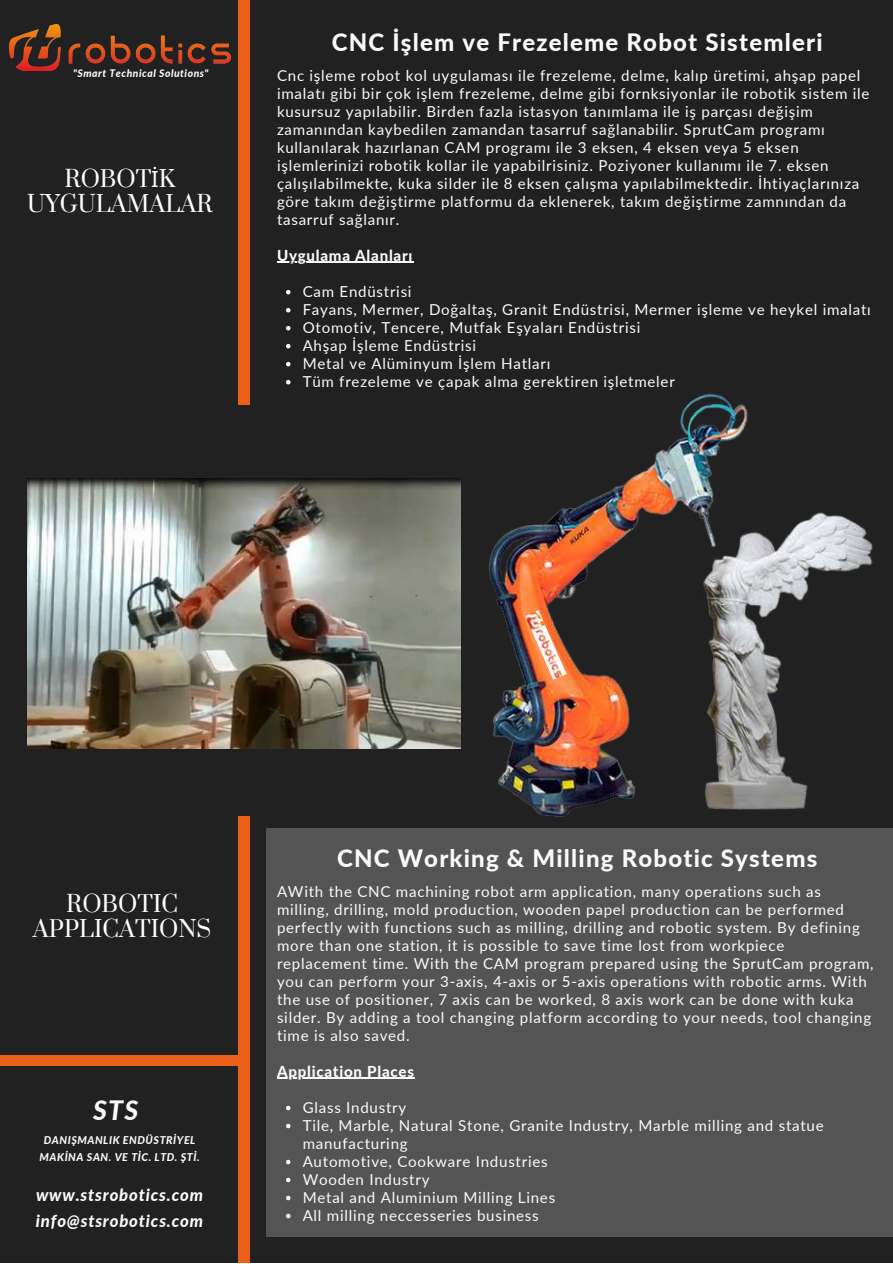
<style>
.page{position:relative;width:893px;height:1264px;background:#fff}
.page>*{position:absolute;margin:0;border:0;box-sizing:border-box;transform-origin:0 0}
.t1{font:italic 800 26.7px "Lato";color:#fafafa}
.t2{font:800 24px "Lato";letter-spacing:.05em;color:#fafafa}
.t3{font:22.35px/24.8px "Prata";color:#fff;text-align:center}
.t4{font:italic 800 16.65px/25.8px "Lato";letter-spacing:.05em;color:#fafafa}
.t5{font:15.15px/18px "Lato";letter-spacing:.05em;color:#fafafa}
.t6{font:800 15.15px "Lato";letter-spacing:.05em;color:#fafafa}
.t7{font:italic 800 10.65px/17px "Lato";letter-spacing:.05em;color:#fafafa;text-align:center}
.t8{font:italic 800 10.35px "Lato";letter-spacing:.05em;color:#fafafa}
.s1{font-family:"Noto Sans"}
</style>
<div class="page">
<div style="left:0;top:0;width:892px;height:1262px;background:#202120"></div>
<img style="left:10px;top:24px;width:220px;height:46px">
<div style="left:238px;top:0;width:12px;height:1262px;background:#eb5f19"></div>
<div style="left:0;top:1054px;width:244px;height:11px;background:#eb5f19"></div>
<div style="left:0;top:405px;width:892px;height:410px;background:#202120"></div>
<div style="left:266px;top:827px;width:626px;height:409px;background:#545454"></div>
<img style="left:28px;top:479px;width:418px;height:269px">
<img style="left:446px;top:393px;width:427px;height:424px">
<img style="left:525px;top:610px;width:41px;height:70px">
<svg style="left:286px;top:290px;width:4px;height:4px"></svg>
<svg style="left:286px;top:308px;width:4px;height:4px"></svg>
<svg style="left:286px;top:326px;width:4px;height:4px"></svg>
<svg style="left:286px;top:344px;width:4px;height:4px"></svg>
<svg style="left:286px;top:362px;width:4px;height:4px"></svg>
<svg style="left:286px;top:380px;width:4px;height:4px"></svg>
<hr style="left:277px;top:262px;width:136px;height:1px;background:#fafafa">
<svg style="left:286px;top:1105px;width:4px;height:5px"></svg>
<svg style="left:286px;top:1123px;width:4px;height:5px"></svg>
<svg style="left:286px;top:1159px;width:4px;height:5px"></svg>
<svg style="left:286px;top:1177px;width:4px;height:5px"></svg>
<svg style="left:286px;top:1195px;width:4px;height:5px"></svg>
<svg style="left:286px;top:1213px;width:4px;height:5px"></svg>
<hr style="left:277px;top:1077px;width:138px;height:1px;background:#fafafa">
<p class="t8" style="left:73px;top:67px;width:137px">"Smart Technical Solutions"</p>
<h3 class="t3" style="left:27px;top:168px;width:187px">ROBOT<span class="s1">İ</span>K<br>UYGULAMALAR</h3>
<h2 class="t2" style="left:332px;top:27px;width:492px">CNC İşlem ve Frezeleme Robot Sistemleri</h2>
<p class="t5" style="left:277px;top:66px;width:594px">Cnc işleme robot kol uygulaması ile frezeleme, delme, kalıp üretimi, ahşap papel imalatı gibi bir çok işlem frezeleme, delme gibi fornksiyonlar ile robotik sistem ile kusursuz yapılabilir. Birden fazla istasyon tanımlama ile iş parçası değişim zamanından kaybedilen zamandan tasarruf sağlanabilir. SprutCam programı kullanılarak hazırlanan CAM programı ile 3 eksen, 4 eksen veya 5 eksen işlemlerinizi robotik kollar ile yapabilrisiniz. Poziyoner kullanımı ile 7. eksen çalışılabilmekte, kuka silder ile 8 eksen çalışma yapılabilmektedir. İhtiyaçlarınıza göre takım değiştirme platformu da eklenerek, takım değiştirme zamnından da tasarruf sağlanır.</p>
<p class="t6" style="left:277px;top:246px;width:137px">Uygulama Alanları</p>
<p class="t5" style="left:302px;top:282px;width:569px">Cam Endüstrisi<br>Fayans, Mermer, Doğaltaş, Granit Endüstrisi, Mermer işleme ve heykel imalatı Otomotiv, Tencere, Mutfak Eşyaları Endüstrisi<br>Ahşap İşleme Endüstrisi<br>Metal ve Alüminyum İşlem Hatları<br>Tüm frezeleme ve çapak alma gerektiren işletmeler</p>
<h3 class="t3" style="left:33px;top:893px;width:180px">ROBOTIC<br>APPLICATIONS</h3>
<h1 class="t1" style="left:93px;top:1093px;width:47px">STS</h1>
<p class="t7" style="left:40px;top:1131px;width:162px">DANIŞMANLIK ENDÜSTRİYEL<br>MAKİNA SAN. VE TİC. LTD. ŞTİ.</p>
<p class="t4" style="left:36px;top:1181px;width:169px">www.stsrobotics.com info@stsrobotics.com</p>
<h2 class="t2" style="left:337px;top:843px;width:482px">CNC Working &amp; Milling Robotic Systems</h2>
<p class="t5" style="left:277px;top:881px;width:598px">AWith the CNC machining robot arm application, many operations such as milling, drilling, mold production, wooden papel production can be performed perfectly with functions such as milling, drilling and robotic system. By defining more than one station, it is possible to save time lost from workpiece replacement time. With the CAM program prepared using the SprutCam program, you can perform your 3-axis, 4-axis or 5-axis operations with robotic arms. With the use of positioner, 7 axis can be worked, 8 axis work can be done with kuka silder. By adding a tool changing platform according to your needs, tool changing time is also saved.</p>
<p class="t6" style="left:277px;top:1061px;width:138px">Application Places</p>
<p class="t5" style="left:302px;top:1097px;width:522px">Glass Industry<br>Tile, Marble, Natural Stone, Granite Industry, Marble milling and statue manufacturing<br>Automotive, Cookware Industries<br>Wooden Industry<br>Metal and Aluminium Milling Lines<br>All milling neccesseries business</p>
</div>
